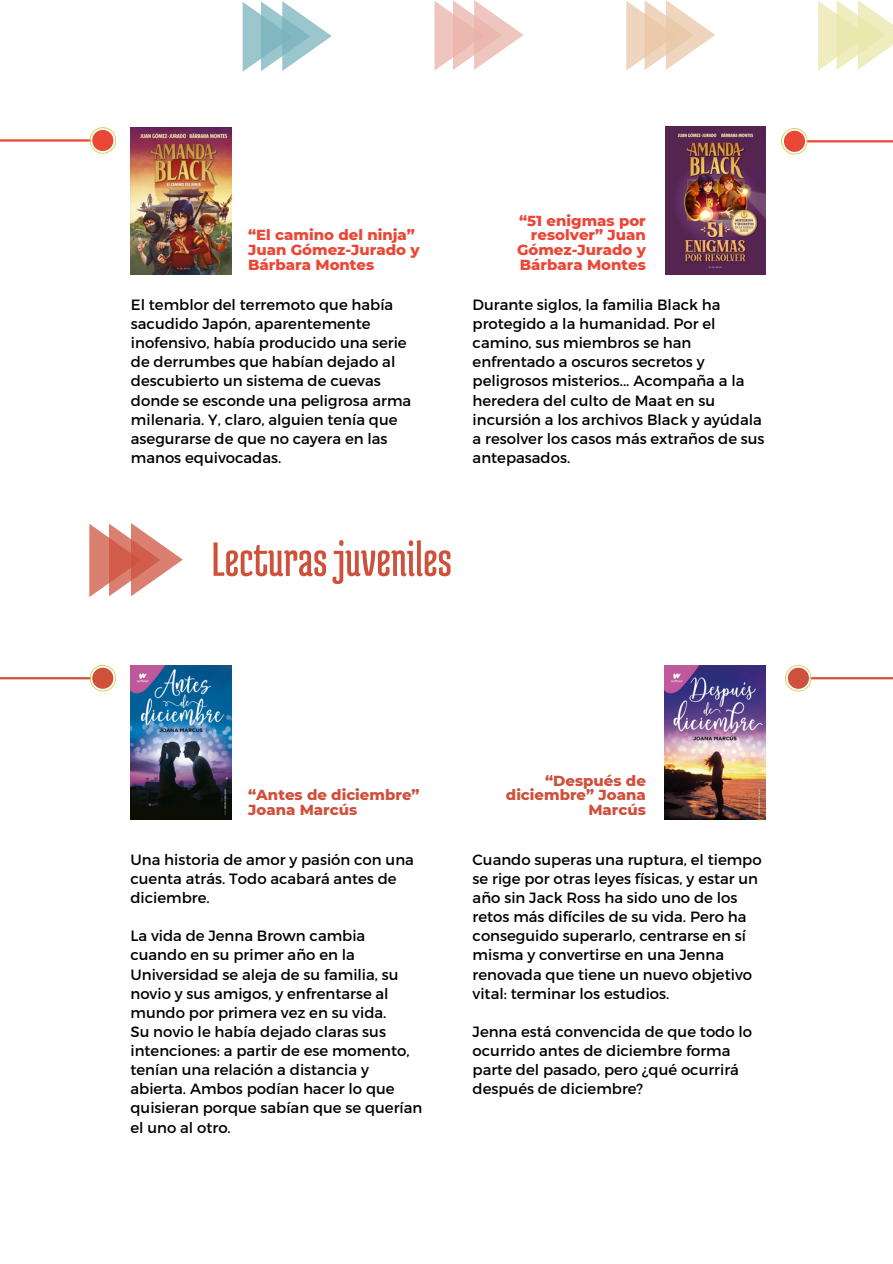
<style>
.page{position:relative;width:893px;height:1264px;background:#fff}
.page>*{position:absolute;margin:0;border:0;box-sizing:border-box;transform-origin:0 0}
.t1{font:51px "Medula One";color:#cf513c}
.t2{font:14.85px/19.2px "Montserrat";color:#000}
.t3{font:800 14.85px/14.7px "Montserrat";color:#eb4736;text-align:right}
.t4{font:800 14.85px/14.7px "Montserrat";color:#cf513c}
</style>
<div class="page">
<svg style="left:434px;top:0;width:89px;height:71px"></svg>
<svg style="left:626px;top:0;width:89px;height:71px"></svg>
<svg style="left:818px;top:0;width:74px;height:71px"></svg>
<hr style="left:807px;top:140px;width:85px;height:2px;background:#eb4736">
<svg style="left:781px;top:128px;width:26px;height:26px"></svg>
<div style="left:783px;top:131px;width:22px;height:21px;background:#eb4736;border-radius:50%"></div>
<svg style="left:242px;top:1px;width:90px;height:71px"></svg>
<hr style="left:0;top:139px;width:90px;height:3px;background:#eb4736">
<svg style="left:90px;top:127px;width:26px;height:27px"></svg>
<div style="left:92px;top:130px;width:21px;height:21px;background:#eb4736;border-radius:50%"></div>
<img style="left:130px;top:127px;width:102px;height:148px">
<img style="left:665px;top:127px;width:100px;height:147px">
<svg style="left:89px;top:523px;width:94px;height:74px"></svg>
<hr style="left:0;top:677px;width:90px;height:2px;background:#cf513c">
<svg style="left:90px;top:665px;width:26px;height:26px"></svg>
<div style="left:92px;top:667px;width:21px;height:21px;background:#cf513c;border-radius:50%"></div>
<img style="left:130px;top:665px;width:102px;height:154px">
<hr style="left:811px;top:677px;width:81px;height:2px;background:#cf513c">
<svg style="left:785px;top:665px;width:26px;height:26px"></svg>
<div style="left:787px;top:667px;width:21px;height:21px;background:#cf513c;border-radius:50%"></div>
<img style="left:664px;top:665px;width:101px;height:154px">
<p class="t3" style="left:248px;top:227px;width:173px;text-align:left">“El camino del ninja”<br>Juan Gómez-Jurado y<br>Bárbara Montes</p>
<p class="t2" style="left:131px;top:294px;width:282px">El temblor del terremoto que había sacudido Japón, aparentemente inofensivo, había producido una serie de derrumbes que habían dejado al descubierto un sistema de cuevas donde se esconde una peligrosa arma milenaria. Y, claro, alguien tenía que asegurarse de que no cayera en las manos equivocadas.</p>
<p class="t3" style="left:517px;top:213px;width:130px">“51 enigmas por resolver” Juan<br>Gómez-Jurado y<br>Bárbara Montes</p>
<p class="t2" style="left:472px;top:294px;width:293px">Durante siglos, la familia Black ha protegido a la humanidad. Por el camino, sus miembros se han enfrentado a oscuros secretos y peligrosos misterios... Acompaña a la heredera del culto de Maat en su incursión a los archivos Black y ayúdala a resolver los casos más extraños de sus antepasados.</p>
<p class="t1" style="left:212px;top:532px;width:242px">Lecturasjuveniles</p>
<p class="t4" style="left:248px;top:787px;width:173px">“Antes de diciembre”<br>Joana Marcús</p>
<p class="t2" style="left:130px;top:849px;width:285px">Una historia de amor y pasión con una cuenta atrás. Todo acabará antes de diciembre.</p>
<p class="t2" style="left:130px;top:925px;width:269px">La vida de Jenna Brown cambia cuando en su primer año en la<br>Universidad se aleja de su familia, su novio y sus amigos, y enfrentarse al mundo por primera vez en su vida.</p>
<p class="t2" style="left:130px;top:1021px;width:293px">Su novio le había dejado claras sus intenciones: a partir de ese momento, tenían una relación a distancia y abierta. Ambos podían hacer lo que quisieran porque sabían que se querían el uno al otro.</p>
<p class="t4" style="left:506px;top:773px;width:141px;text-align:right">“Después de diciembre” Joana<br>Marcús</p>
<p class="t2" style="left:472px;top:849px;width:290px">Cuando superas una ruptura, el tiempo se rige por otras leyes físicas, y estar un año sin Jack Ross ha sido uno de los retos más difíciles de su vida. Pero ha conseguido superarlo, centrarse en sí misma y convertirse en una Jenna renovada que tiene un nuevo objetivo vital: terminar los estudios.</p>
<p class="t2" style="left:472px;top:1021px;width:281px">Jenna está convencida de que todo lo ocurrido antes de diciembre forma parte del pasado, pero ¿qué ocurrirá después de diciembre?</p>
</div>
